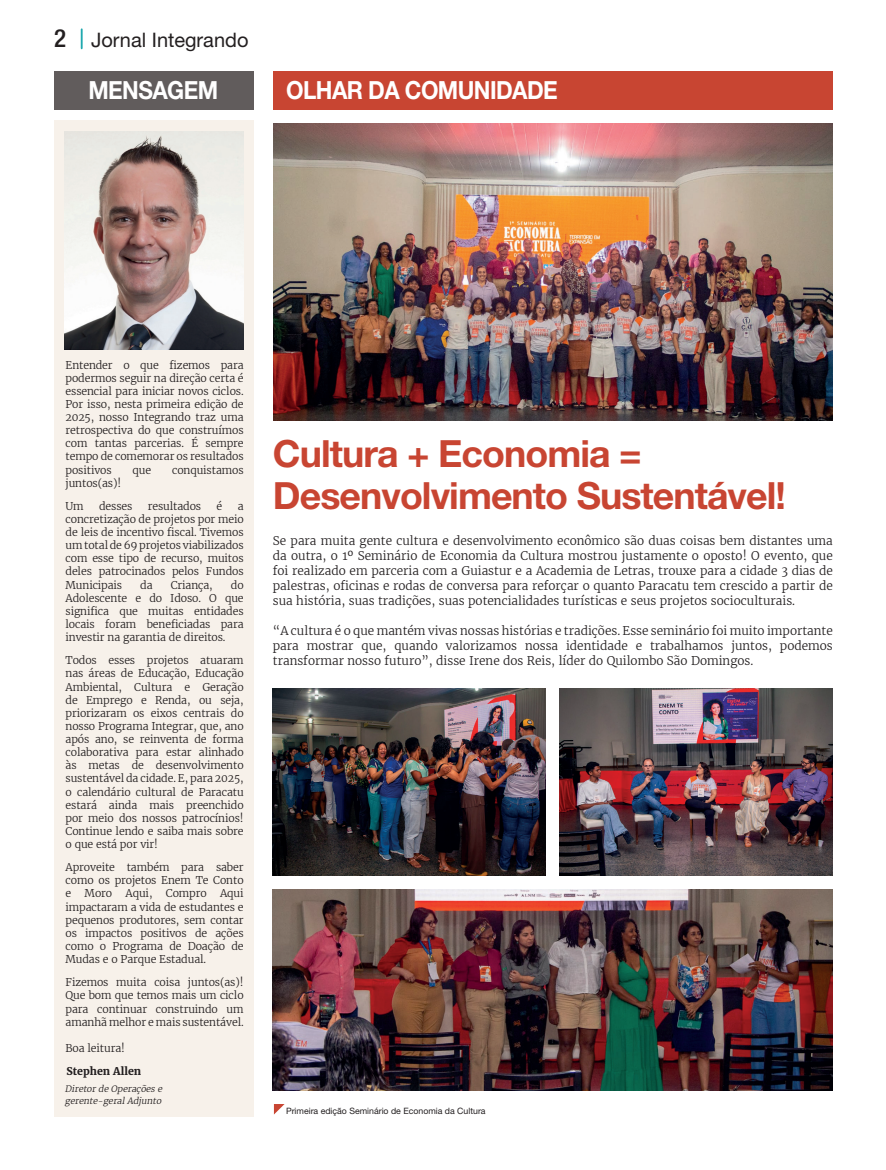
<style>
.page{position:relative;width:886px;height:1170px;background:#fff}
.page>*{position:absolute;margin:0;border:0;box-sizing:border-box;transform-origin:0 0}
.t1{font:700 37.5px/42.5px "Helvetica Neue LT Std";letter-spacing:-.025em;color:#c84532}
.t2{font:700 25px "Helvetica Neue LT Std";letter-spacing:-.025em;color:#fff;scale:.9 1}
.t3{font:20px "Helvetica Neue LT Std";color:#231f20}
.t4{font:300 11.88px/15px "Merriweather";color:#231f20;text-align:justify}
.t5{font:300 10.62px/13.1px "Merriweather";letter-spacing:-.01em;color:#231f20;text-align:justify}
.t6{font:700 10.62px "Merriweather";color:#231f20}
.t7{font:8.75px "Helvetica Neue LT Std";color:#231f20}
.t8{font:italic 300 8.75px/12.5px "Merriweather";color:#231f20}
.s1{font-weight:500;font-stretch:condensed;font-size:25px}
</style>
<div class="page">
<svg style="left:81px;top:29px;width:2px;height:19px"></svg>
<div style="left:54px;top:71px;width:199px;height:39px;background:#615c5c"></div>
<div style="left:54px;top:120px;width:199px;height:996px;background:#f7f1ea"></div>
<img style="left:65px;top:131px;width:179px;height:218px">
<div style="left:273px;top:71px;width:560px;height:39px;background:#c84532"></div>
<svg style="left:274px;top:1104px;width:11px;height:10px"></svg>
<img style="left:274px;top:123px;width:559px;height:297px">
<img style="left:273px;top:689px;width:273px;height:186px">
<img style="left:560px;top:689px;width:273px;height:186px">
<img style="left:273px;top:889px;width:560px;height:201px">
<h3 class="t3" style="left:54px;top:28px;width:196px"><span class="s1">2</span> Jornal Integrando</h3>
<h2 class="t2" style="left:88px;top:74px;width:146px">MENSAGEM</h2>
<h2 class="t2" style="left:286px;top:74px;width:303px">OLHAR DA COMUNIDADE</h2>
<p class="t5" style="left:66px;top:358px;width:180px">Entender o que fizemos para podermos seguir na direção certa é essencial para iniciar novos ciclos.<br>Por isso, nesta primeira edição de 2025, nosso Integrando traz uma retrospectiva do que construímos com tantas parcerias. É sempre tempo de comemorar os resultados positivos</p>
<p class="t5" style="left:133px;top:463px;width:20px">que</p>
<p class="t5" style="left:172px;top:463px;width:73px">conquistamos</p>
<p class="t5" style="left:66px;top:471px;width:57px;line-height:23.1px">juntos(as)!<br>Um</p>
<p class="t5" style="left:99px;top:499px;width:35px">desses</p>
<p class="t5" style="left:148px;top:499px;width:55px">resultados</p>
<p class="t5" style="left:217px;top:499px;width:7px">é</p>
<p class="t5" style="left:66px;top:499px;width:180px;text-indent:172px">a concretização de projetos por meio de leis de incentivo fiscal. Tivemos um total de 69 projetos viabilizados com esse tipo de recurso, muitos deles patrocinados pelos Fundos Municipais</p>
<p class="t5" style="left:66px;top:578px;width:180px;text-indent:165px">do Adolescente e do Idoso. O que significa que muitas entidades locais foram beneficiadas para investir na garantia de direitos.</p>
<p class="t5" style="left:66px;top:654px;width:180px">Todos esses projetos atuaram nas áreas de Educação, Educação Ambiental, Cultura e Geração de Emprego e Renda, ou seja, priorizaram os eixos centrais do nosso Programa Integrar, que, ano após ano, se reinventa de forma colaborativa para estar alinhado às metas de desenvolvimento sustentável da cidade. E, para 2025, o calendário cultural de Paracatu estará ainda mais preenchido por meio dos nossos patrocínios!<br>Continue lendo e saiba mais sobre o que está por vir!</p>
<p class="t5" style="left:66px;top:860px;width:180px">Aproveite também para saber como os projetos Enem Te Conto e</p>
<p class="t5" style="left:140px;top:578px;width:14px">da</p>
<p class="t5" style="left:171px;top:578px;width:44px">Criança,</p>
<p class="t5" style="left:66px;top:887px;width:180px;text-indent:155px">Aqui impactaram a vida de estudantes e pequenos produtores, sem contar os impactos positivos de ações como o Programa de Doação de Mudas e o Parque Estadual.</p>
<p class="t5" style="left:66px;top:975px;width:180px">Fizemos muita coisa juntos(as)!<br>Que bom que temos mais um ciclo para continuar construindo um amanhã melhor e mais sustentável.</p>
<p class="t5" style="left:66px;top:1041px;width:61px">Boa leitura!</p>
<p class="t6" style="left:66px;top:1064px;width:76px">Stephen Allen</p>
<p class="t8" style="left:65px;top:1082px;width:101px">Diretor de Operações e gerente-geral Adjunto</p>
<p class="t5" style="left:85px;top:887px;width:29px">Moro</p>
<p class="t5" style="left:126px;top:887px;width:28px">Aqui,</p>
<p class="t5" style="left:166px;top:887px;width:42px">Compro</p>
<h1 class="t1" style="left:273px;top:431px;width:514px">Cultura + Economia =<br>Desenvolvimento Sustentável!</h1>
<p class="t4" style="left:273px;top:533px;width:561px">Se para muita gente cultura e desenvolvimento econômico são duas coisas bem distantes uma da outra, o 1º Seminário de Economia da Cultura mostrou justamente o oposto! O evento, que foi realizado em parceria com a Guiastur e a Academia de Letras, trouxe para a cidade 3 dias de palestras, oficinas e rodas de conversa para reforçar o quanto Paracatu tem crescido a partir de sua história, suas tradições, suas potencialidades turísticas e seus projetos socioculturais.</p>
<p class="t4" style="left:273px;top:623px;width:561px">“A cultura é o que mantém vivas nossas histórias e tradições. Esse seminário foi muito importante para mostrar que, quando valorizamos nossa identidade e trabalhamos juntos, podemos transformar nosso futuro”, disse Irene dos Reis, líder do Quilombo São Domingos.</p>
<p class="t7" style="left:286px;top:1105px;width:201px">Primeira edição Seminário de Economia da Cultura</p>
</div>
